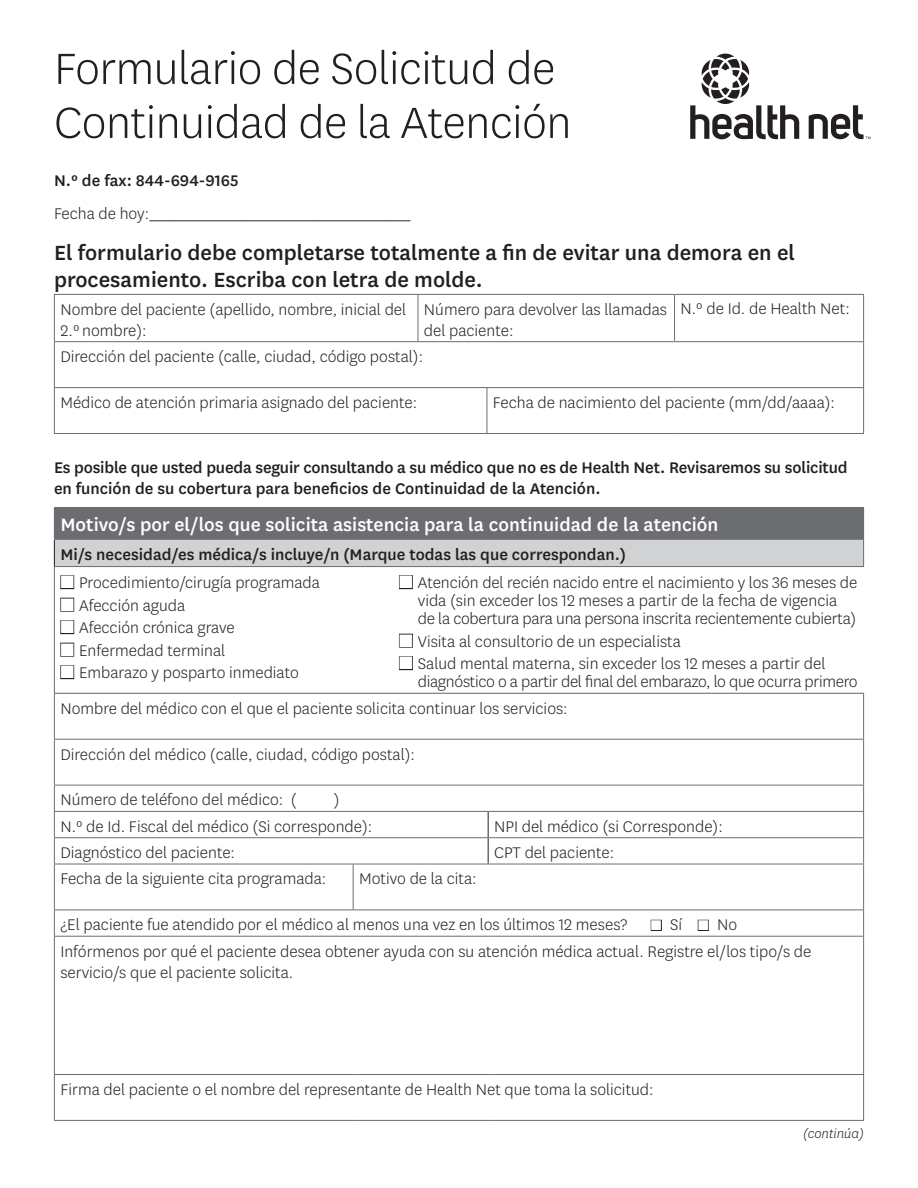
<style>
.page{position:relative;width:918px;height:1188px;background:#fff}
.page>*{position:absolute;margin:0;border:0;box-sizing:border-box;transform-origin:0 0}
.t1{font:300 51px/54px "Centene Sans";letter-spacing:-.01em;color:#231f20}
.t2{font:500 24px/27px "Centene Sans";color:#231f20}
.t3{font:500 21px "Centene Sans";color:#fff}
.t4{font:300 18px/21px "Centene Sans";color:#231f20}
.t5{font:500 18px/21px "Centene Sans";color:#231f20}
.t6{font:18px "Myriad Pro";color:#231f20}
.t7{font:italic 300 15px "Centene Sans";color:#231f20}
.s1{font-family:"Centene Sans";font-weight:300}
.s2{font-size:16.5px}
</style>
<div class="page">
<hr style="left:863px;top:342px;width:1px;height:45px;background:#6c6d70">
<hr style="left:863px;top:388px;width:1px;height:45px;background:#6c6d70">
<hr style="left:54px;top:294px;width:364px;height:1px;background:#6c6d70">
<hr style="left:54px;top:295px;width:1px;height:46px;background:#6c6d70">
<hr style="left:418px;top:294px;width:69px;height:1px;background:#6c6d70">
<hr style="left:418px;top:295px;width:1px;height:46px;background:#6c6d70">
<hr style="left:487px;top:294px;width:188px;height:1px;background:#6c6d70">
<hr style="left:675px;top:294px;width:189px;height:1px;background:#6c6d70">
<hr style="left:674px;top:295px;width:1px;height:46px;background:#6c6d70">
<hr style="left:863px;top:295px;width:1px;height:46px;background:#6c6d70">
<hr style="left:54px;top:341px;width:364px;height:1px;background:#6c6d70">
<hr style="left:54px;top:342px;width:1px;height:45px;background:#6c6d70">
<hr style="left:418px;top:341px;width:69px;height:1px;background:#6c6d70">
<hr style="left:487px;top:341px;width:188px;height:1px;background:#6c6d70">
<hr style="left:675px;top:341px;width:189px;height:1px;background:#6c6d70">
<hr style="left:54px;top:387px;width:364px;height:1px;background:#6c6d70">
<hr style="left:54px;top:388px;width:1px;height:45px;background:#6c6d70">
<hr style="left:418px;top:387px;width:69px;height:1px;background:#6c6d70">
<hr style="left:487px;top:387px;width:188px;height:1px;background:#6c6d70">
<hr style="left:487px;top:388px;width:1px;height:45px;background:#6c6d70">
<hr style="left:675px;top:387px;width:189px;height:1px;background:#6c6d70">
<hr style="left:54px;top:433px;width:364px;height:1px;background:#6c6d70">
<hr style="left:418px;top:433px;width:69px;height:1px;background:#6c6d70">
<hr style="left:487px;top:433px;width:188px;height:1px;background:#6c6d70">
<hr style="left:675px;top:433px;width:189px;height:1px;background:#6c6d70">
<div style="left:54px;top:507px;width:810px;height:32px;background:#6c6d70"></div>
<div style="left:54px;top:539px;width:810px;height:28px;background:#d1d2d4"></div>
<svg style="left:863px;top:540px;width:1px;height:26px"></svg>
<svg style="left:54px;top:540px;width:1px;height:26px"></svg>
<hr style="left:54px;top:539px;width:339px;height:1px;background:#6c6d70">
<hr style="left:393px;top:539px;width:471px;height:1px;background:#6c6d70">
<hr style="left:393px;top:566px;width:471px;height:1px;background:#6c6d70">
<hr style="left:54px;top:566px;width:339px;height:1px;background:#6c6d70">
<hr style="left:54px;top:567px;width:1px;height:126px;background:#6c6d70">
<hr style="left:863px;top:694px;width:1px;height:45px;background:#6c6d70">
<hr style="left:863px;top:740px;width:1px;height:45px;background:#6c6d70">
<hr style="left:863px;top:864px;width:1px;height:46px;background:#6c6d70">
<svg style="left:863px;top:911px;width:1px;height:25px"></svg>
<hr style="left:863px;top:937px;width:1px;height:137px;background:#6c6d70">
<hr style="left:863px;top:1075px;width:1px;height:45px;background:#6c6d70">
<svg style="left:488px;top:812px;width:1px;height:52px"></svg>
<hr style="left:54px;top:693px;width:299px;height:1px;background:#6c6d70">
<hr style="left:54px;top:694px;width:1px;height:45px;background:#6c6d70">
<hr style="left:353px;top:693px;width:135px;height:1px;background:#6c6d70">
<hr style="left:488px;top:693px;width:376px;height:1px;background:#6c6d70">
<hr style="left:54px;top:739px;width:299px;height:1px;background:#6c6d70">
<hr style="left:54px;top:740px;width:1px;height:45px;background:#6c6d70">
<hr style="left:353px;top:739px;width:135px;height:1px;background:#6c6d70">
<hr style="left:488px;top:739px;width:376px;height:1px;background:#6c6d70">
<hr style="left:54px;top:785px;width:299px;height:1px;background:#6c6d70">
<hr style="left:353px;top:785px;width:135px;height:1px;background:#6c6d70">
<hr style="left:488px;top:785px;width:376px;height:1px;background:#6c6d70">
<hr style="left:54px;top:811px;width:299px;height:1px;background:#6c6d70">
<hr style="left:353px;top:811px;width:135px;height:1px;background:#6c6d70">
<hr style="left:488px;top:811px;width:376px;height:1px;background:#6c6d70">
<hr style="left:54px;top:837px;width:299px;height:1px;background:#6c6d70">
<svg style="left:54px;top:785px;width:1px;height:79px"></svg>
<hr style="left:353px;top:837px;width:135px;height:1px;background:#6c6d70">
<hr style="left:488px;top:837px;width:376px;height:1px;background:#6c6d70">
<svg style="left:863px;top:785px;width:1px;height:79px"></svg>
<hr style="left:54px;top:864px;width:299px;height:1px;background:#6c6d70">
<hr style="left:54px;top:864px;width:1px;height:46px;background:#6c6d70">
<hr style="left:353px;top:864px;width:135px;height:1px;background:#6c6d70">
<hr style="left:488px;top:864px;width:376px;height:1px;background:#6c6d70">
<hr style="left:54px;top:910px;width:299px;height:1px;background:#6c6d70">
<svg style="left:54px;top:910px;width:1px;height:26px"></svg>
<hr style="left:353px;top:910px;width:135px;height:1px;background:#6c6d70">
<hr style="left:488px;top:910px;width:376px;height:1px;background:#6c6d70">
<hr style="left:54px;top:936px;width:299px;height:1px;background:#6c6d70">
<hr style="left:54px;top:937px;width:1px;height:137px;background:#6c6d70">
<hr style="left:353px;top:936px;width:135px;height:1px;background:#6c6d70">
<hr style="left:488px;top:936px;width:376px;height:1px;background:#6c6d70">
<hr style="left:54px;top:1074px;width:299px;height:1px;background:#6c6d70">
<hr style="left:54px;top:1075px;width:1px;height:45px;background:#6c6d70">
<hr style="left:353px;top:1074px;width:135px;height:1px;background:#6c6d70">
<hr style="left:488px;top:1074px;width:376px;height:1px;background:#6c6d70">
<hr style="left:54px;top:1120px;width:299px;height:1px;background:#6c6d70">
<hr style="left:353px;top:1120px;width:135px;height:1px;background:#6c6d70">
<hr style="left:488px;top:1120px;width:376px;height:1px;background:#6c6d70">
<hr style="left:353px;top:864px;width:1px;height:46px;background:#6c6d70">
<svg style="left:809px;top:105px;width:61px;height:35px"></svg>
<svg style="left:690px;top:53px;width:109px;height:87px"></svg>
<h2 class="t1" style="left:54px;top:40px;width:519px">Formulario de Solicitud de<br>Continuidad de la Atención</h2>
<p class="t5" style="left:54px;top:169px;width:186px">N.º de fax: 844-694-9165</p>
<p class="t6" style="left:54px;top:202px;width:358px"><span class="s1">Fecha de hoy:</span>_____________________________</p>
<h3 class="t2" style="left:54px;top:238px;width:743px">El formulario debe completarse totalmente a fin de evitar una demora en el procesamiento. Escriba con letra de molde.</h3>
<p class="t4" style="left:60px;top:298px;width:347px">Nombre del paciente (apellido, nombre, inicial del<br>2.º nombre):</p>
<p class="t4" style="left:424px;top:298px;width:245px">Número para devolver las llamadas del paciente:</p>
<p class="t4" style="left:681px;top:297px;width:171px">N.º de Id. de Health Net:</p>
<p class="t4" style="left:60px;top:345px;width:364px">Dirección del paciente (calle, ciudad, código postal):</p>
<p class="t4" style="left:60px;top:391px;width:358px">Médico de atención primaria asignado del paciente:</p>
<p class="t4" style="left:493px;top:391px;width:344px">Fecha de nacimiento del paciente (mm/dd/aaaa):</p>
<p class="t5" style="left:54px;top:456px;width:795px">Es posible que usted pueda seguir consultando a su médico que no es de Health Net. Revisaremos su solicitud en función de su cobertura para beneficios de Continuidad de la Atención.</p>
<h4 class="t3" style="left:60px;top:510px;width:660px">Motivo/s por el/los que solicita asistencia para la continuidad de la atención</h4>
<p class="t5" style="left:60px;top:543px;width:567px">Mi/s necesidad/es médica/s incluye/n (Marque todas las que correspondan.)</p>
<p class="t4" style="left:60px;top:572px;width:261px">■ Procedimiento/cirugía programada</p>
<p class="t4" style="left:60px;top:594px;width:126px">■ Afección aguda</p>
<p class="t4" style="left:60px;top:617px;width:176px">■ Afección crónica grave</p>
<p class="t4" style="left:60px;top:639px;width:166px">■ Enfermedad terminal</p>
<p class="t4" style="left:60px;top:662px;width:240px">■ Embarazo y posparto inmediato</p>
<p class="t4" style="left:418px;top:573px;width:441px;line-height:18px;text-indent:-19px">■ Atención del recién nacido entre el nacimiento y los 36 meses de vida (sin exceder los 12 meses a partir de la fecha de vigencia de la cobertura para una persona inscrita recientemente cubierta)</p>
<p class="t4" style="left:399px;top:630px;width:283px">■ Visita al consultorio de un especialista</p>
<p class="t4" style="left:418px;top:654px;width:441px;line-height:18px;text-indent:-19px">■ Salud mental materna, sin exceder los 12 meses a partir del diagnóstico o a partir del final del embarazo, lo que ocurra primero</p>
<p class="t4" style="left:60px;top:697px;width:509px">Nombre del médico con el que el paciente solicita continuar los servicios:</p>
<p class="t4" style="left:60px;top:743px;width:356px">Dirección del médico (calle, ciudad, código postal):</p>
<p class="t4" style="left:60px;top:789px;width:238px">Número de teléfono del médico: (</p>
<p class="t4" style="left:334px;top:789px;width:7px">)</p>
<p class="t4" style="left:60px;top:815px;width:313px">N.º de Id. Fiscal del médico (Si corresponde):</p>
<p class="t4" style="left:494px;top:815px;width:230px">NPI del médico (si Corresponde):</p>
<p class="t4" style="left:60px;top:841px;width:176px">Diagnóstico del paciente:</p>
<p class="t4" style="left:494px;top:841px;width:122px">CPT del paciente:</p>
<p class="t4" style="left:60px;top:868px;width:267px">Fecha de la siguiente cita programada:</p>
<p class="t4" style="left:359px;top:868px;width:119px">Motivo de la cita:</p>
<p class="t4" style="left:60px;top:914px;width:678px">¿El paciente fue atendido por el médico al menos una vez en los últimos 12 meses? <span class="s2">■</span> Sí <span class="s2">■</span> No</p>
<p class="t4" style="left:60px;top:940px;width:753px">Infórmenos por qué el paciente desea obtener ayuda con su atención médica actual. Registre el/los tipo/s de servicio/s que el paciente solicita.</p>
<p class="t4" style="left:60px;top:1078px;width:595px">Firma del paciente o el nombre del representante de Health Net que toma la solicitud:</p>
<p class="t7" style="left:803px;top:1125px;width:62px">(continúa)</p>
</div>
